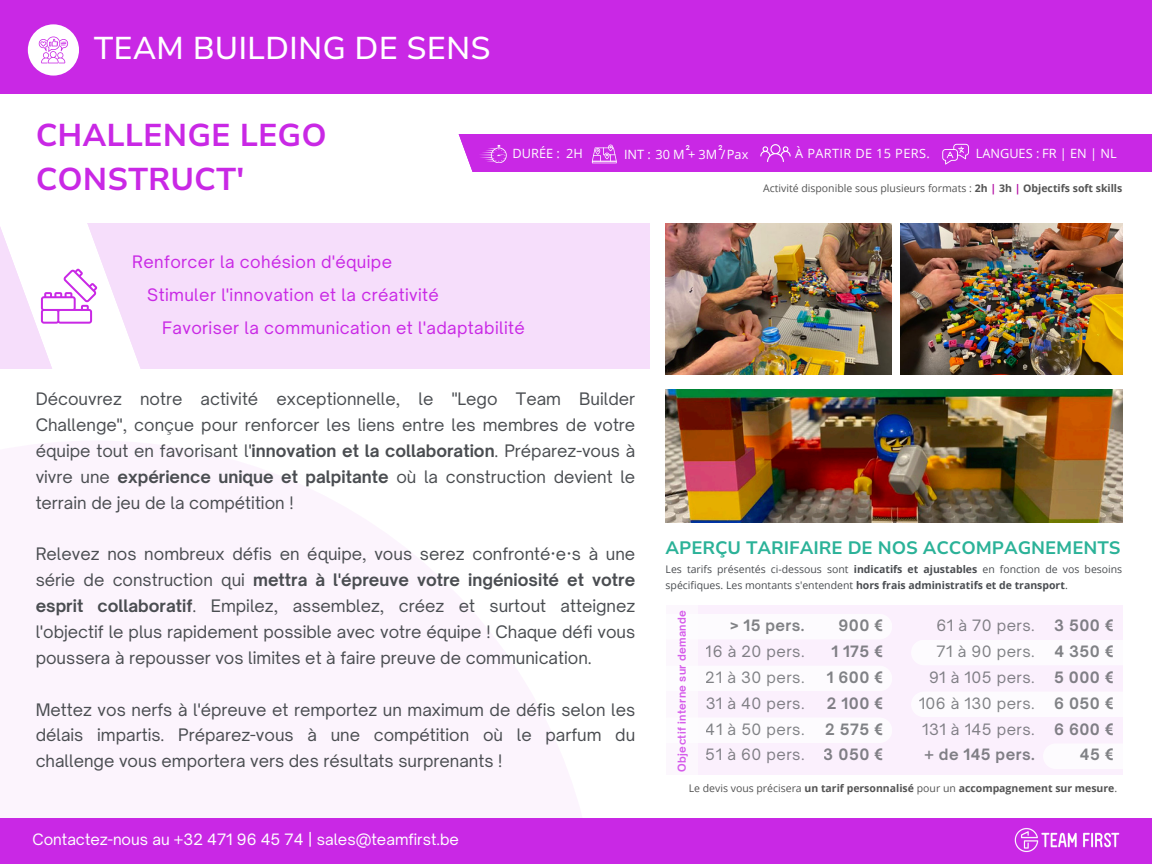
<style>
.page{position:relative;width:1152px;height:864px;background:#fff}
.page>*{position:absolute;margin:0;border:0;box-sizing:border-box;transform-origin:0 0}
.t1{font:700 31.5px/43.8px "Nunito Sans 10 pt";color:#c928e5}
.t2{font:500 31.5px "Nunito Sans 10 pt";color:#fff}
.t3{font:700 18px "Nunito Sans 10 pt";letter-spacing:-.005em;color:#2bb298}
.t4{font:16.5px/25.8px "Open Sauce One";color:#4a4d51;text-align:justify}
.t5{font:16.5px "Open Sauce One";letter-spacing:.025em;color:#c928e5}
.t6{font:15px/25.8px "Open Sauce One";letter-spacing:.03em;color:#4a4d51;text-align:justify}
.t7{font:700 15px/25.8px "Open Sauce One";letter-spacing:.03em;color:#4a4d51;text-align:right}
.t8{font:15px "Open Sauce One";color:#fff}
.t9{font:12.75px "Open Sans";color:#fff}
.t10{font:12.75px "Open Sans";letter-spacing:.03em;color:#fff}
.t11{font:10.5px/15.8px "Open Sans";color:#4a4d51}
.t12{font:700 10.5px "Open Sans";color:#545454}
.t13{font:10.5px "Open Sans";color:#545454}
.t14{font:700 10.5px "Open Sauce One";letter-spacing:.03em;color:#c928e5}
.t15{font:700 6.45px "Open Sauce One";color:#fff}
.s1{font-weight:700}
.s2{font-weight:700;color:#b20ea3}
.s3{font-weight:400}
</style>
<div class="page">
<div style="left:0;top:440px;width:599px;height:424px;background:#fcf4fd"></div>
<div style="left:0;top:223px;width:650px;height:146px;background:#f6defb"></div>
<div style="left:666px;top:606px;width:457px;height:169px;background:#fbf0fd"></div>
<div style="left:697px;top:614px;width:195px;height:25px;background:#fdfbfe"></div>
<div style="left:697px;top:718px;width:195px;height:25px;background:#fdfbfe"></div>
<div style="left:697px;top:666px;width:195px;height:25px;background:#fdfbfe"></div>
<div style="left:1044px;top:744px;width:79px;height:25px;background:#fdfbfe"></div>
<div style="left:912px;top:640px;width:211px;height:25px;background:#fdfbfe"></div>
<div style="left:912px;top:692px;width:211px;height:25px;background:#fdfbfe"></div>
<div style="left:453px;top:134px;width:699px;height:38px;background:#c928e5"></div>
<div style="left:0;top:819px;width:1152px;height:45px;background:#c928e5"></div>
<img style="left:1012px;top:818px;width:111px;height:35px">
<div style="left:661px;top:603px;width:36px;height:176px;background:#fff"></div>
<img style="left:666px;top:390px;width:457px;height:133px">
<img style="left:666px;top:223px;width:225px;height:151px">
<img style="left:900px;top:223px;width:223px;height:151px">
<svg style="left:0;top:223px;width:140px;height:146px"></svg>
<svg style="left:760px;top:144px;width:30px;height:18px"></svg>
<svg style="left:942px;top:144px;width:27px;height:20px"></svg>
<svg style="left:453px;top:134px;width:54px;height:38px"></svg>
<svg style="left:592px;top:145px;width:25px;height:18px"></svg>
<div style="left:0;top:0;width:1152px;height:94px;background:#c928e5"></div>
<div style="left:28px;top:24px;width:51px;height:52px;background:#fff;border-radius:50%"></div>
<svg style="left:39px;top:37px;width:29px;height:26px"></svg>
<h3 class="t2" style="left:94px;top:27px;width:398px">TEAM BUILDING DE SENS</h3>
<h6 class="t1" style="left:36px;top:114px;width:293px">CHALLENGE LEGO<br>CONSTRUCT'</h6>
<p class="t15" style="left:686px;top:143px;width:6px">2</p>
<p class="t15" style="left:718px;top:143px;width:6px">2</p>
<h6 class="t9" style="left:513px;top:145px;width:49px">DURÉE :</h6>
<p class="t9" style="left:566px;top:145px;width:18px">2H</p>
<p class="t9" style="left:624px;top:145px;width:126px">INT : 30 M + 3M /Pax</p>
<h6 class="t10" style="left:795px;top:144px;width:136px">À PARTIR DE 15 PERS.</h6>
<p class="t9" style="left:976px;top:144px;width:142px">LANGUES : FR | EN | NL</p>
<p class="t13" style="left:763px;top:181px;width:361px">Activité disponible sous plusieurs formats : <span class="s1">2h</span> <span class="s2">|</span> <span class="s1">3h</span> <span class="s2">|</span> <span class="s1">Objectifs soft skills</span></p>
<p class="t5" style="left:132px;top:252px;width:261px">Renforcer la cohésion d'équipe</p>
<p class="t5" style="left:147px;top:285px;width:293px">Stimuler l'innovation et la créativité</p>
<p class="t5" style="left:162px;top:317px;width:364px">Favoriser la communication et l'adaptabilité</p>
<h6 class="t4" style="left:36px;top:386px;width:601px">Découvrez notre activité exceptionnelle, le "Lego Team Builder Challenge", conçue pour renforcer les liens entre les membres de votre équipe tout en favorisant l'<span class="s1">innovation et la collaboration</span>. Préparez-vous à vivre une <span class="s1">expérience unique et palpitante</span> où la construction devient le terrain de jeu de la compétition !</h6>
<p class="t4" style="left:36px;top:541px;width:601px">Relevez nos nombreux défis en équipe, vous serez confronté·e·s à une série de construction qui <span class="s1">mettra à l'épreuve votre ingéniosité et votre esprit collaboratif</span>. Empilez, assemblez, créez et surtout atteignez l'objectif le plus rapidement possible avec votre équipe ! Chaque défi vous poussera à repousser vos limites et à faire preuve de communication.</p>
<p class="t4" style="left:36px;top:696px;width:601px">Mettez vos nerfs à l'épreuve et remportez un maximum de défis selon les délais impartis. Préparez-vous à une compétition où le parfum du challenge vous emportera vers des résultats surprenants !</p>
<h6 class="t8" style="left:33px;top:830px;width:428px">Contactez-nous au +32 471 96 45 74 | sales@teamfirst.be</h6>
<h1 class="t3" style="left:666px;top:535px;width:457px">APERÇU TARIFAIRE DE NOS ACCOMPAGNEMENTS</h1>
<p class="t11" style="left:666px;top:561px;width:458px">Les tarifs présentés ci-dessous sont <span class="s1">indicatifs et ajustables</span> en fonction de vos besoins spécifiques. Les montants s'entendent <span class="s1">hors frais administratifs et de transport</span>.</p>
<p class="t14" style="left:675px;top:772px;width:163px;rotate:-90deg">Objectif interne sur demande</p>
<p class="t7" style="left:824px;top:612px;width:61px">900 €<br>1 175 €<br>1 600 €<br>2 100 €<br>2 575 €<br>3 050 €</p>
<p class="t7" style="left:1054px;top:612px;width:61px">3 500 €<br>4 350 €<br>5 000 €<br>6 050 €<br>6 600 €<br>45 €</p>
<p class="t6" style="left:919px;top:612px;width:118px;text-align:right">61 à 70 pers.<br>71 à 90 pers.<br>91 à 105 pers.<br>106 à 130 pers.<br>131 à 145 pers.</p>
<p class="t7" style="left:925px;top:742px;width:112px">+ de 145 pers.</p>
<h1 class="t12" style="left:689px;top:781px;width:430px"><span class="s3">Le devis vous précisera</span> un tarif personnalisé <span class="s3">pour un</span> accompagnement sur mesure<span class="s3">.</span></h1>
<p class="t7" style="left:730px;top:612px;width:76px">&gt; 15 pers.</p>
<p class="t6" style="left:706px;top:638px;width:101px">16 à 20 pers.<br>21 à 30 pers.<br>31 à 40 pers.<br>41 à 50 pers.<br>51 à 60 pers.</p>
</div>
